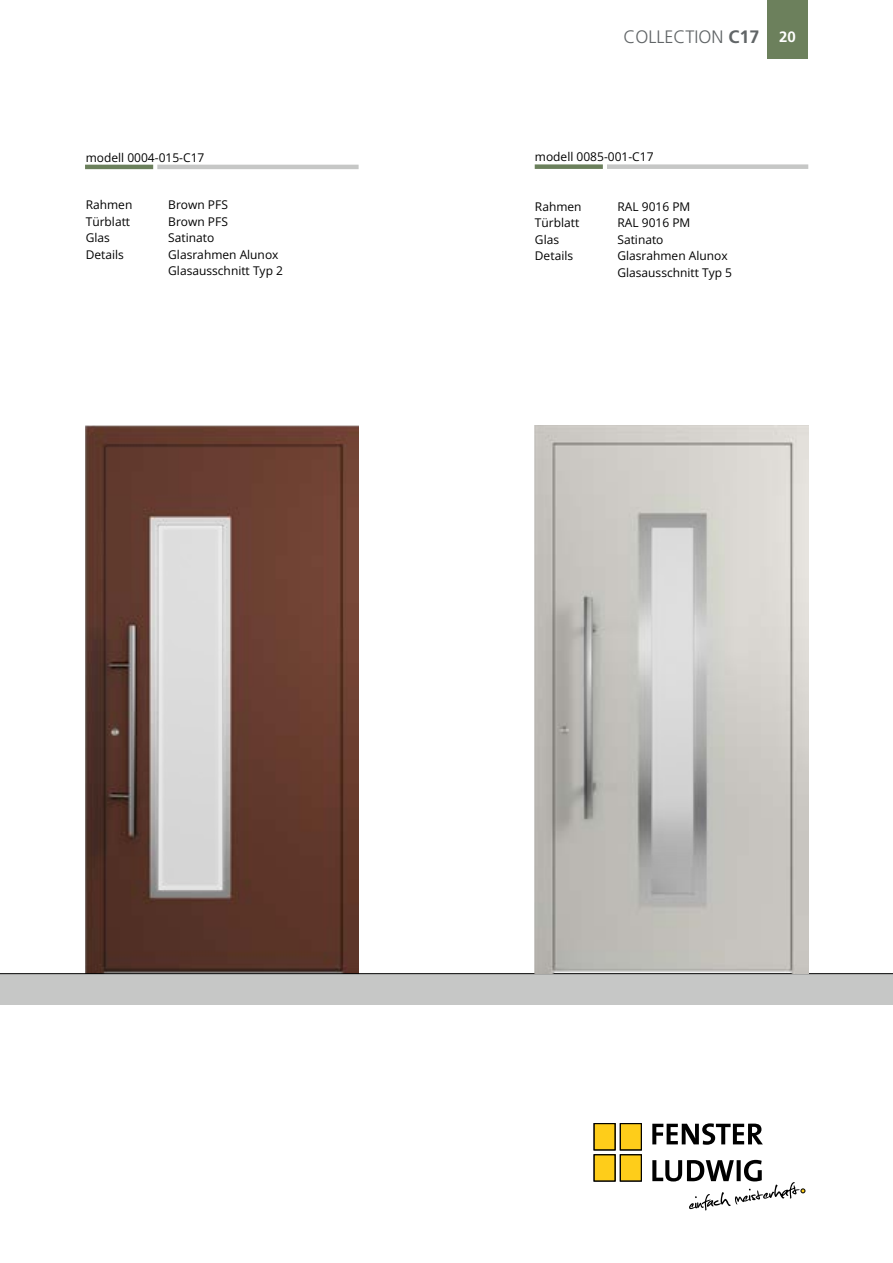
<style>
.page{position:relative;width:893px;height:1263px;background:#fff}
.page>*{position:absolute;margin:0;border:0;box-sizing:border-box;transform-origin:0 0}
.t1{font:300 18px "Frutiger LT Std";color:#616567}
.t2{font:700 15px "Frutiger LT Std";color:#fff}
.t3{font:12px/16.5px "Open Sans";color:#000}
.s1{font-weight:700}
</style>
<div class="page">
<div style="left:767px;top:0;width:41px;height:58px;background:#6c805c"></div>
<img style="left:85px;top:425px;width:274px;height:548px">
<hr style="left:157px;top:165px;width:202px;height:4px;background:#c6c7c6">
<hr style="left:85px;top:165px;width:68px;height:4px;background:#6b805c">
<div style="left:0;top:974px;width:893px;height:31px;background:#c6c7c6"></div>
<hr style="left:0;top:973px;width:893px;height:1px;background:#000">
<svg style="left:652px;top:1123px;width:111px;height:22px"></svg>
<div style="left:620px;top:1123px;width:22px;height:27px;border:1px solid #000001"></div>
<div style="left:620px;top:1154px;width:22px;height:27px;border:1px solid #000001"></div>
<svg style="left:594px;top:1123px;width:47px;height:58px;background:#d9b533"></svg>
<svg style="left:652px;top:1160px;width:153px;height:50px"></svg>
<img style="left:535px;top:425px;width:273px;height:548px">
<div style="left:607px;top:164px;width:201px;height:5px;background:#c6c7c6"></div>
<div style="left:535px;top:164px;width:68px;height:5px;background:#6b805c"></div>
<p class="t3" style="left:86px;top:149px;width:120px">modell 0004-015-C17</p>
<p class="t3" style="left:86px;top:196px;width:48px">Rahmen</p>
<p class="t3" style="left:168px;top:196px;width:61px">Brown PFS</p>
<p class="t3" style="left:86px;top:213px;width:46px">Türblatt</p>
<p class="t3" style="left:168px;top:213px;width:61px">Brown PFS</p>
<p class="t3" style="left:86px;top:229px;width:26px">Glas</p>
<p class="t3" style="left:168px;top:229px;width:48px">Satinato</p>
<p class="t3" style="left:86px;top:246px;width:40px">Details</p>
<p class="t3" style="left:168px;top:246px;width:116px">Glasrahmen Alunox<br>Glasausschnitt Typ 2</p>
<h1 class="t1" style="left:623px;top:27px;width:138px">COLLECTION <span class="s1">C17</span></h1>
<p class="t2" style="left:779px;top:28px;width:18px">20</p>
<p class="t3" style="left:535px;top:149px;width:120px">modell 0085-001-C17</p>
<p class="t3" style="left:535px;top:198px;width:48px">Rahmen</p>
<p class="t3" style="left:617px;top:198px;width:74px">RAL 9016 PM</p>
<p class="t3" style="left:535px;top:215px;width:46px">Türblatt</p>
<p class="t3" style="left:617px;top:215px;width:74px">RAL 9016 PM</p>
<p class="t3" style="left:535px;top:231px;width:26px">Glas</p>
<p class="t3" style="left:617px;top:231px;width:48px">Satinato</p>
<p class="t3" style="left:535px;top:248px;width:40px">Details</p>
<p class="t3" style="left:617px;top:248px;width:116px">Glasrahmen Alunox<br>Glasausschnitt Typ 5</p>
</div>
